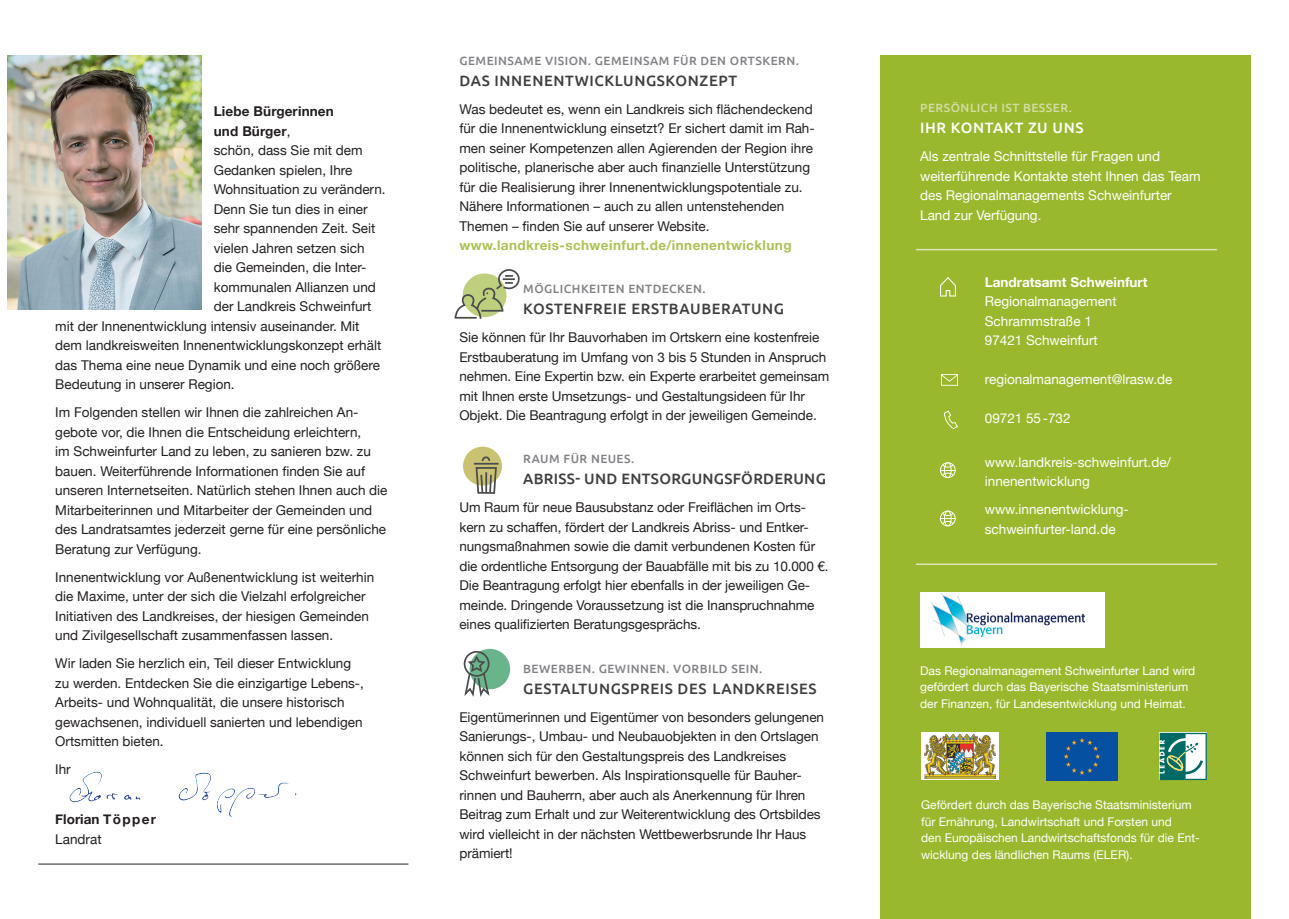
<style>
.page{position:relative;width:1289px;height:919px;background:#fff}
.page>*{position:absolute;margin:0;border:0;box-sizing:border-box;transform-origin:0 0}
.t1{font:500 15px "Ubuntu";letter-spacing:.04em;color:#3e3e3f}
.t2{font:500 15px "Ubuntu";letter-spacing:.02em;color:#3e3e3f}
.t3{font:500 15px "Ubuntu";letter-spacing:.04em;color:#fff}
.t4{font:13.5px/19.5px "Helvetica Neue";color:#231f20}
.t5{font:13.5px/19.5px "Helvetica Neue";color:#fff}
.t6{font:700 13.5px "Helvetica Neue";letter-spacing:.03em;color:#abc253}
.t7{font:700 13.5px "Helvetica Neue";letter-spacing:.01em;color:#231f20}
.t8{font:700 13.5px "Helvetica Neue";color:#fff}
.t9{font:12px/16.5px "Helvetica Neue";color:#fff}
.t10{font:500 12px "Ubuntu";letter-spacing:.04em;color:#808285}
.t11{font:500 12px "Ubuntu";letter-spacing:.04em;color:#d2dda5}
.s1{font-weight:400}
</style>
<div class="page">
<div style="left:880px;top:55px;width:370px;height:863px;background:#9ab82d"></div>
<div style="left:463px;top:446px;width:39px;height:39px;background:#cac273;border-radius:50%"></div>
<div style="left:469px;top:648px;width:41px;height:41px;background:#6ab48b;border-radius:50%"></div>
<img style="left:7px;top:55px;width:194px;height:254px">
<hr style="left:38px;top:863px;width:370px;height:1px;background:#231f20">
<hr style="left:915px;top:249px;width:301px;height:1px;background:#dce5ba">
<hr style="left:915px;top:563px;width:301px;height:2px;background:#dce5ba">
<svg style="left:939px;top:462px;width:16px;height:16px"></svg>
<svg style="left:939px;top:510px;width:16px;height:16px"></svg>
<svg style="left:463px;top:650px;width:28px;height:47px"></svg>
<svg style="left:940px;top:277px;width:16px;height:20px"></svg>
<svg style="left:941px;top:374px;width:16px;height:11px"></svg>
<svg style="left:944px;top:410px;width:13px;height:19px"></svg>
<svg style="left:472px;top:455px;width:28px;height:39px"></svg>
<svg style="left:454px;top:269px;width:66px;height:50px"></svg>
<img style="left:69px;top:771px;width:228px;height:46px">
<svg style="left:921px;top:732px;width:78px;height:48px"></svg>
<img style="left:924px;top:734px;width:71px;height:44px">
<svg style="left:1159px;top:732px;width:47px;height:48px;background:#7db2a9"></svg>
<img style="left:1046px;top:732px;width:71px;height:48px">
<div style="left:920px;top:591px;width:184px;height:56px;background:#fff"></div>
<img style="left:931px;top:593px;width:153px;height:52px">
<p class="t7" style="left:214px;top:101px;width:122px">Liebe Bürgerinnen</p>
<p class="t7" style="left:214px;top:120px;width:78px">und Bürger<span class="s1">,</span></p>
<p class="t4" style="left:214px;top:141px;width:150px">schön, dass Sie mit dem</p>
<p class="t4" style="left:214px;top:161px;width:140px">Gedanken spielen, Ihre</p>
<p class="t4" style="left:214px;top:180px;width:173px">Wohnsituation zu verändern.</p>
<p class="t4" style="left:214px;top:200px;width:155px">Denn Sie tun dies in einer</p>
<p class="t4" style="left:214px;top:219px;width:163px">sehr spannenden Zeit. Seit</p>
<p class="t4" style="left:214px;top:239px;width:152px">vielen Jahren setzen sich</p>
<p class="t4" style="left:214px;top:258px;width:154px">die Gemeinden, die Inter-</p>
<p class="t4" style="left:214px;top:278px;width:164px">kommunalen Allianzen und</p>
<p class="t4" style="left:214px;top:297px;width:159px">der Landkreis Schweinfurt</p>
<p class="t4" style="left:55px;top:317px;width:306px">mit der Innenentwicklung intensiv auseinander. Mit</p>
<p class="t4" style="left:55px;top:336px;width:327px">dem landkreisweiten Innenentwicklungskonzept erhält</p>
<p class="t4" style="left:55px;top:356px;width:326px">das Thema eine neue Dynamik und eine noch größere</p>
<p class="t4" style="left:55px;top:375px;width:181px">Bedeutung in unserer Region.</p>
<p class="t4" style="left:55px;top:403px;width:334px">Im Folgenden stellen wir Ihnen die zahlreichen An&shy;gebote vor, die Ihnen die Entscheidung erleichtern,<br>im Schweinfurter Land zu leben, zu sanieren bzw. zu bauen. Weiterführende Informationen finden Sie auf unseren Internetseiten. Natürlich stehen Ihnen auch die Mitarbeiterinnen und Mitarbeiter der Gemeinden und des Landratsamtes jederzeit gerne für eine persönliche Beratung zur Verfügung.</p>
<p class="t4" style="left:55px;top:568px;width:320px">Innenentwicklung vor Außenentwicklung ist weiterhin die Maxime, unter der sich die Vielzahl erfolgreicher Initiativen des Landkreises, der hiesigen Gemeinden und Zivilgesellschaft zusammenfassen lassen.</p>
<p class="t4" style="left:55px;top:654px;width:310px">Wir laden Sie herzlich ein, Teil dieser Entwicklung zu werden. Entdecken Sie die einzigartige Lebens-, Arbeits- und Wohnqualität, die unsere historisch gewachsenen, individuell sanierten und lebendigen Ortsmitten bieten.</p>
<p class="t4" style="left:55px;top:760px;width:17px">Ihr</p>
<p class="t7" style="left:55px;top:808px;width:102px">Florian Töpper</p>
<p class="t4" style="left:55px;top:830px;width:48px">Landrat</p>
<p class="t10" style="left:459px;top:53px;width:341px">GEMEINSAME VISION. GEMEINSAM FÜR DEN ORTSKERN.</p>
<p class="t1" style="left:459px;top:71px;width:279px">DAS INNENENTWICKLUNGSKONZEPT</p>
<p class="t4" style="left:459px;top:100px;width:357px">Was bedeutet es, wenn ein Landkreis sich flächendeckend für die Innenentwicklung einsetzt? Er sichert damit im Rah&shy;men seiner Kompetenzen allen Agierenden der Region ihre politische, planerische aber auch finanzielle Unterstützung für die Realisierung ihrer Innenentwicklungspotentiale zu.<br>Nähere Informationen – auch zu allen untenstehenden Themen – finden Sie auf unserer Website.</p>
<p class="t6" style="left:459px;top:235px;width:333px">www.landkreis-schweinfurt.de/innenentwicklung</p>
<p class="t10" style="left:523px;top:281px;width:184px">MÖGLICHKEITEN ENTDECKEN.</p>
<p class="t1" style="left:523px;top:299px;width:262px">KOSTENFREIE ERSTBAUBERATUNG</p>
<p class="t4" style="left:459px;top:328px;width:371px">Sie können für Ihr Bauvorhaben im Ortskern eine kostenfreie Erstbauberatung im Umfang von 3 bis 5 Stunden in Anspruch nehmen. Eine Expertin bzw. ein Experte erarbeitet gemeinsam mit Ihnen erste Umsetzungs- und Gestaltungsideen für Ihr Objekt. Die Beantragung erfolgt in der jeweiligen Gemeinde.</p>
<p class="t10" style="left:523px;top:451px;width:112px">RAUM FÜR NEUES.</p>
<p class="t2" style="left:523px;top:469px;width:304px">ABRISS- UND ENTSORGUNGSFÖRDERUNG</p>
<p class="t4" style="left:459px;top:498px;width:370px">Um Raum für neue Bausubstanz oder Freiflächen im Orts&shy;kern zu schaffen, fördert der Landkreis Abriss- und Entker&shy;nungsmaßnahmen sowie die damit verbundenen Kosten für die ordentliche Entsorgung der Bauabfälle mit bis zu 10.000 €.<br>Die Beantragung erfolgt hier ebenfalls in der jeweiligen Ge&shy;meinde. Dringende Voraussetzung ist die Inanspruchnahme eines qualifizierten Beratungsgesprächs.</p>
<p class="t10" style="left:523px;top:660px;width:241px">BEWERBEN. GEWINNEN. VORBILD SEIN.</p>
<p class="t1" style="left:523px;top:678px;width:295px">GESTALTUNGSPREIS DES LANDKREISES</p>
<p class="t4" style="left:459px;top:707px;width:366px">Eigentümerinnen und Eigentümer von besonders gelungenen Sanierungs-, Umbau- und Neubauobjekten in den Ortslagen können sich für den Gestaltungspreis des Landkreises Schweinfurt bewerben. Als Inspirationsquelle für Bauher&shy;rinnen und Bauherrn, aber auch als Anerkennung für Ihren Beitrag zum Erhalt und zur Weiterentwicklung des Ortsbildes wird vielleicht in der nächsten Wettbewerbsrunde Ihr Haus prämiert!</p>
<p class="t11" style="left:920px;top:100px;width:153px">PERSÖNLICH IST BESSER.</p>
<p class="t3" style="left:920px;top:118px;width:165px">IHR KONTAKT ZU UNS</p>
<p class="t5" style="left:920px;top:147px;width:282px">Als zentrale Schnittstelle für Fragen und weiterführende Kontakte steht Ihnen das Team des Regionalmanagements Schweinfurter Land zur Verfügung.</p>
<p class="t8" style="left:984px;top:271px;width:164px">Landratsamt Schweinfurt</p>
<p class="t5" style="left:984px;top:292px;width:133px">Regionalmanagement<br>Schrammstraße 1<br>97421 Schweinfurt</p>
<p class="t5" style="left:984px;top:370px;width:189px">regionalmanagement@lrasw.de</p>
<p class="t5" style="left:984px;top:409px;width:87px">09721 55-732</p>
<p class="t5" style="left:984px;top:453px;width:188px">www.landkreis-schweinfurt.de/ innenentwicklung</p>
<p class="t5" style="left:984px;top:500px;width:145px">www.innenentwicklung&shy;schweinfurter-land.de</p>
<p class="t9" style="left:920px;top:663px;width:277px">Das Regionalmanagement Schweinfurter Land wird gefördert durch das Bayerische Staatsministerium der Finanzen, für Landesentwicklung und Heimat.</p>
<p class="t9" style="left:921px;top:797px;width:280px">Gefördert durch das Bayerische Staatsministerium für Ernährung, Landwirtschaft und Forsten und<br>den Europäischen Landwirtschaftsfonds für die Ent&shy;wicklung des ländlichen Raums (ELER).</p>
</div>
